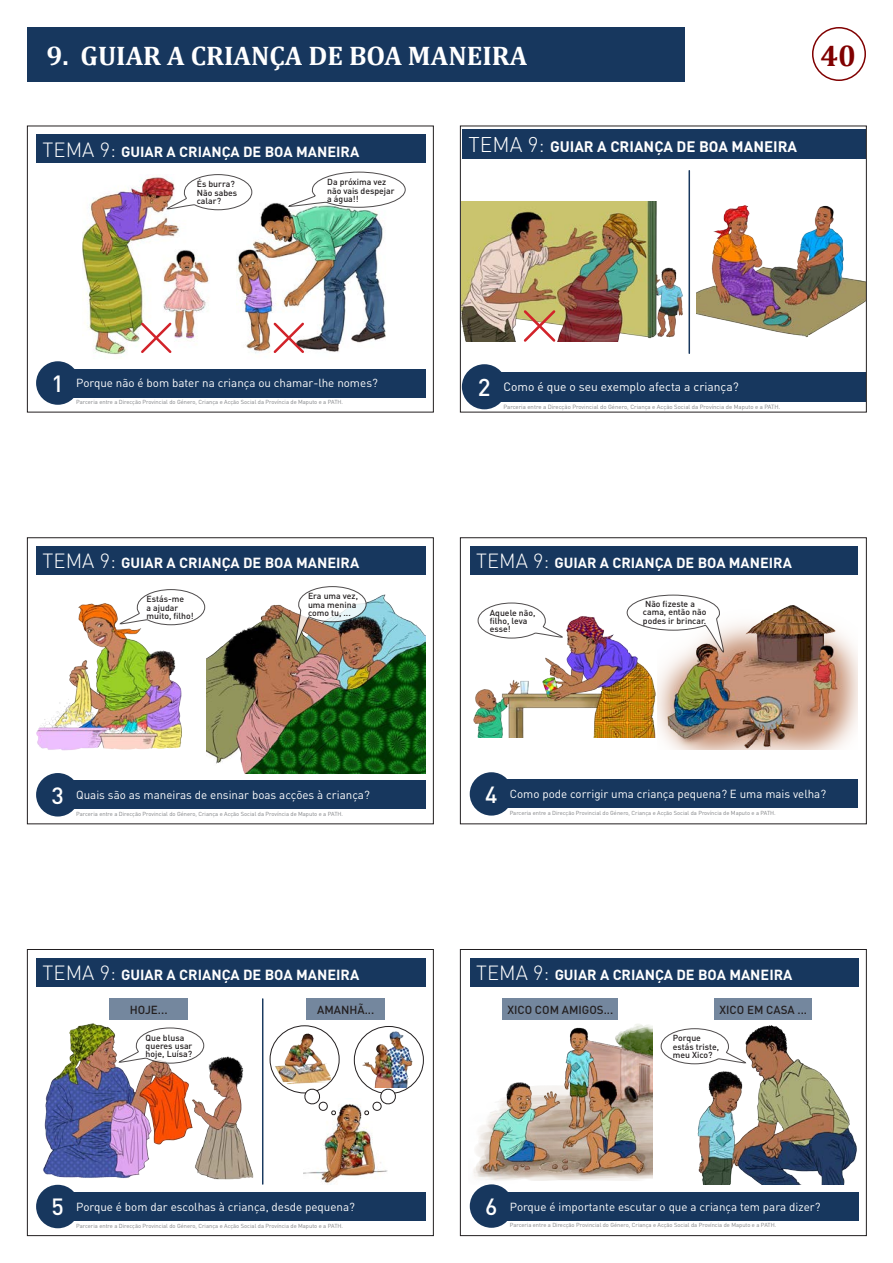
<style>
.page{position:relative;width:893px;height:1263px;background:#fff}
.page>*{position:absolute;margin:0;border:0;box-sizing:border-box;transform-origin:0 0}
.t1{font:700 30px "Cambria";color:#800000}
.t2{font:700 27px "Cambria";color:#fff}
.t3{font:700 15px "DIN Pro";color:#fff}
.t4{font:700 14.55px "DIN Pro";color:#fff}
.t5{font:700 14.4px "DIN Pro";color:#fff}
.t6{font:12px "DIN Pro";color:#fff}
.t7{font:11.55px "DIN Pro";color:#fff}
.t8{font:500 11.55px "DIN Pro";color:#231f20}
.t9{font:500 8.7px/8.2px "DIN Pro";color:#231f20}
.t10{font:6px "DIN Pro";color:#808285}
.t11{font:5.85px "DIN Pro";color:#808285}
.s1{font-weight:300;font-size:20.25px}
.s2{font-weight:300;font-size:21px}
.s3{font-weight:500;font-size:23.25px}
.s4{font-weight:500;font-size:24px}
.s5{font-weight:500;font-size:23.1px}
</style>
<div class="page">
<img style="left:237px;top:190px;width:149px;height:164px">
<img style="left:82px;top:177px;width:127px;height:178px">
<div style="left:36px;top:361px;width:44px;height:44px;background:#17375e;border-radius:50%"></div>
<div style="left:70px;top:369px;width:355px;height:28px;background:#17375e"></div>
<div style="left:36px;top:135px;width:389px;height:28px;background:#17375e"></div>
<svg style="left:167px;top:174px;width:85px;height:36px"></svg>
<svg style="left:288px;top:172px;width:117px;height:36px"></svg>
<svg style="left:139px;top:320px;width:35px;height:35px"></svg>
<svg style="left:271px;top:320px;width:35px;height:34px"></svg>
<div style="left:27px;top:126px;width:407px;height:286px;border:1px solid #231f20"></div>
<div style="left:36px;top:773px;width:44px;height:43px;background:#17375e;border-radius:50%"></div>
<div style="left:70px;top:780px;width:355px;height:29px;background:#17375e"></div>
<div style="left:36px;top:546px;width:389px;height:29px;background:#17375e"></div>
<img style="left:36px;top:603px;width:146px;height:148px">
<img style="left:207px;top:594px;width:218px;height:179px">
<svg style="left:120px;top:589px;width:85px;height:36px"></svg>
<img style="left:295px;top:586px;width:71px;height:58px">
<div style="left:27px;top:537px;width:407px;height:287px;border:1px solid #231f20"></div>
<svg style="left:354px;top:1026px;width:69px;height:68px"></svg>
<div style="left:354px;top:1026px;width:70px;height:68px;border:1px solid #231f20;border-radius:50%"></div>
<div style="left:36px;top:1185px;width:44px;height:43px;background:#17375e;border-radius:50%"></div>
<div style="left:70px;top:1192px;width:355px;height:29px;background:#17375e"></div>
<div style="left:36px;top:958px;width:389px;height:28px;background:#17375e"></div>
<img style="left:43px;top:1023px;width:211px;height:157px">
<div style="left:110px;top:998px;width:78px;height:22px;background:#74879e"></div>
<div style="left:307px;top:998px;width:78px;height:22px;background:#74879e"></div>
<img style="left:275px;top:1026px;width:56px;height:58px">
<img style="left:304px;top:1104px;width:84px;height:81px">
<img style="left:362px;top:1030px;width:50px;height:57px">
<svg style="left:303px;top:1088px;width:33px;height:27px"></svg>
<svg style="left:364px;top:1088px;width:33px;height:27px"></svg>
<hr style="left:262px;top:999px;width:1px;height:185px;background:#17375e">
<svg style="left:119px;top:1028px;width:85px;height:35px"></svg>
<div style="left:27px;top:949px;width:407px;height:287px;border:1px solid #231f20"></div>
<div style="left:470px;top:1184px;width:43px;height:44px;background:#17375e;border-radius:50%"></div>
<div style="left:503px;top:1192px;width:355px;height:28px;background:#17375e"></div>
<div style="left:470px;top:958px;width:388px;height:28px;background:#17375e"></div>
<img style="left:473px;top:1017px;width:179px;height:164px">
<img style="left:689px;top:1025px;width:168px;height:159px">
<svg style="left:661px;top:1028px;width:85px;height:36px"></svg>
<div style="left:503px;top:998px;width:115px;height:22px;background:#74879e"></div>
<div style="left:714px;top:998px;width:98px;height:22px;background:#74879e"></div>
<div style="left:460px;top:949px;width:407px;height:287px;border:1px solid #231f20"></div>
<div style="left:462px;top:364px;width:45px;height:45px;background:#17375e;border-radius:50%"></div>
<div style="left:497px;top:372px;width:369px;height:30px;background:#17375e"></div>
<div style="left:462px;top:129px;width:403px;height:30px;background:#17375e"></div>
<img style="left:462px;top:201px;width:403px;height:141px">
<svg style="left:521px;top:308px;width:37px;height:34px"></svg>
<hr style="left:688px;top:171px;width:2px;height:182px;background:#17375e">
<div style="left:460px;top:126px;width:407px;height:286px;border:1px solid #231f20"></div>
<div style="left:470px;top:772px;width:43px;height:44px;background:#17375e;border-radius:50%"></div>
<div style="left:503px;top:780px;width:355px;height:28px;background:#17375e"></div>
<div style="left:470px;top:546px;width:388px;height:29px;background:#17375e"></div>
<img style="left:473px;top:611px;width:185px;height:127px">
<img style="left:658px;top:605px;width:200px;height:144px">
<svg style="left:478px;top:603px;width:85px;height:35px"></svg>
<svg style="left:627px;top:595px;width:97px;height:58px"></svg>
<div style="left:460px;top:537px;width:407px;height:287px;border:1px solid #231f20"></div>
<div style="left:27px;top:27px;width:658px;height:54px;background:#17375e"></div>
<div style="left:812px;top:27px;width:54px;height:54px;border:2px solid #800000;border-radius:50%"></div>
<p class="t2" style="left:46px;top:36px;width:482px">9. GUIAR A CRIANÇA DE BOA MANEIRA</p>
<p class="t1" style="left:820px;top:34px;width:37px">40</p>
<p class="t4" style="left:43px;top:141px;width:318px"><span class="s1">TEMA 9:</span> GUIAR A CRIANÇA DE BOA MANEIRA</p>
<p class="t9" style="left:197px;top:180px;width:42px">És burra?<br>Não sabes calar?</p>
<p class="t9" style="left:327px;top:178px;width:69px">Da próxima vez não vais despejar a água!!</p>
<p class="t3" style="left:469px;top:136px;width:330px"><span class="s2">TEMA 9:</span> GUIAR A CRIANÇA DE BOA MANEIRA</p>
<p class="t7" style="left:51px;top:375px;width:328px"><span class="s3">1</span> Porque não é bom bater na criança ou chamar-lhe nomes?</p>
<p class="t6" style="left:478px;top:379px;width:262px"><span class="s4">2</span> Como é que o seu exemplo afecta a criança?</p>
<p class="t11" style="left:76px;top:398px;width:268px">Parceria entre a Direcção Provincial do Género, Criança e Acção Social da Província de Maputo e a PATH.</p>
<p class="t10" style="left:503px;top:402px;width:278px">Parceria entre a Direcção Provincial do Género, Criança e Acção Social da Província de Maputo e a PATH.</p>
<p class="t4" style="left:43px;top:553px;width:318px"><span class="s1">TEMA 9:</span> GUIAR A CRIANÇA DE BOA MANEIRA</p>
<p class="t9" style="left:147px;top:595px;width:49px">Estás-me<br>a ajudar muito, filho!</p>
<p class="t9" style="left:308px;top:592px;width:52px">Era uma vez, uma menina como tu, ...</p>
<p class="t5" style="left:476px;top:553px;width:317px"><span class="s1">TEMA 9:</span> GUIAR A CRIANÇA DE BOA MANEIRA</p>
<p class="t9" style="left:490px;top:608px;width:47px">Aquele não, filho, leva esse!</p>
<p class="t9" style="left:643px;top:600px;width:65px">Não fizeste a cama, então não podes ir brincar.</p>
<p class="t7" style="left:51px;top:787px;width:320px"><span class="s3">3</span> Quais são as maneiras de ensinar boas acções à criança?</p>
<p class="t7" style="left:485px;top:786px;width:343px"><span class="s5">4</span> Como pode corrigir uma criança pequena? E uma mais velha?</p>
<p class="t11" style="left:76px;top:810px;width:268px">Parceria entre a Direcção Provincial do Género, Criança e Acção Social da Província de Maputo e a PATH.</p>
<p class="t11" style="left:510px;top:809px;width:268px">Parceria entre a Direcção Provincial do Género, Criança e Acção Social da Província de Maputo e a PATH.</p>
<p class="t4" style="left:43px;top:965px;width:318px"><span class="s1">TEMA 9:</span> GUIAR A CRIANÇA DE BOA MANEIRA</p>
<p class="t8" style="left:130px;top:1001px;width:39px">HOJE...</p>
<p class="t8" style="left:317px;top:1001px;width:59px">AMANHÃ...</p>
<p class="t9" style="left:146px;top:1033px;width:48px">Que blusa queres usar hoje, Luísa?</p>
<p class="t5" style="left:476px;top:965px;width:318px"><span class="s1">TEMA 9:</span> GUIAR A CRIANÇA DE BOA MANEIRA</p>
<p class="t8" style="left:507px;top:1001px;width:108px">XICO COM AMIGOS...</p>
<p class="t8" style="left:719px;top:1001px;width:89px">XICO EM CASA ...</p>
<p class="t9" style="left:673px;top:1034px;width:48px">Porque estás triste, meu Xico?</p>
<p class="t7" style="left:51px;top:1199px;width:305px"><span class="s3">5</span> Porque é bom dar escolhas à criança, desde pequena?</p>
<p class="t7" style="left:485px;top:1198px;width:337px"><span class="s5">6</span> Porque é importante escutar o que a criança tem para dizer?</p>
<p class="t11" style="left:76px;top:1221px;width:268px">Parceria entre a Direcção Provincial do Género, Criança e Acção Social da Província de Maputo e a PATH.</p>
<p class="t11" style="left:510px;top:1221px;width:268px">Parceria entre a Direcção Provincial do Género, Criança e Acção Social da Província de Maputo e a PATH.</p>
</div>
